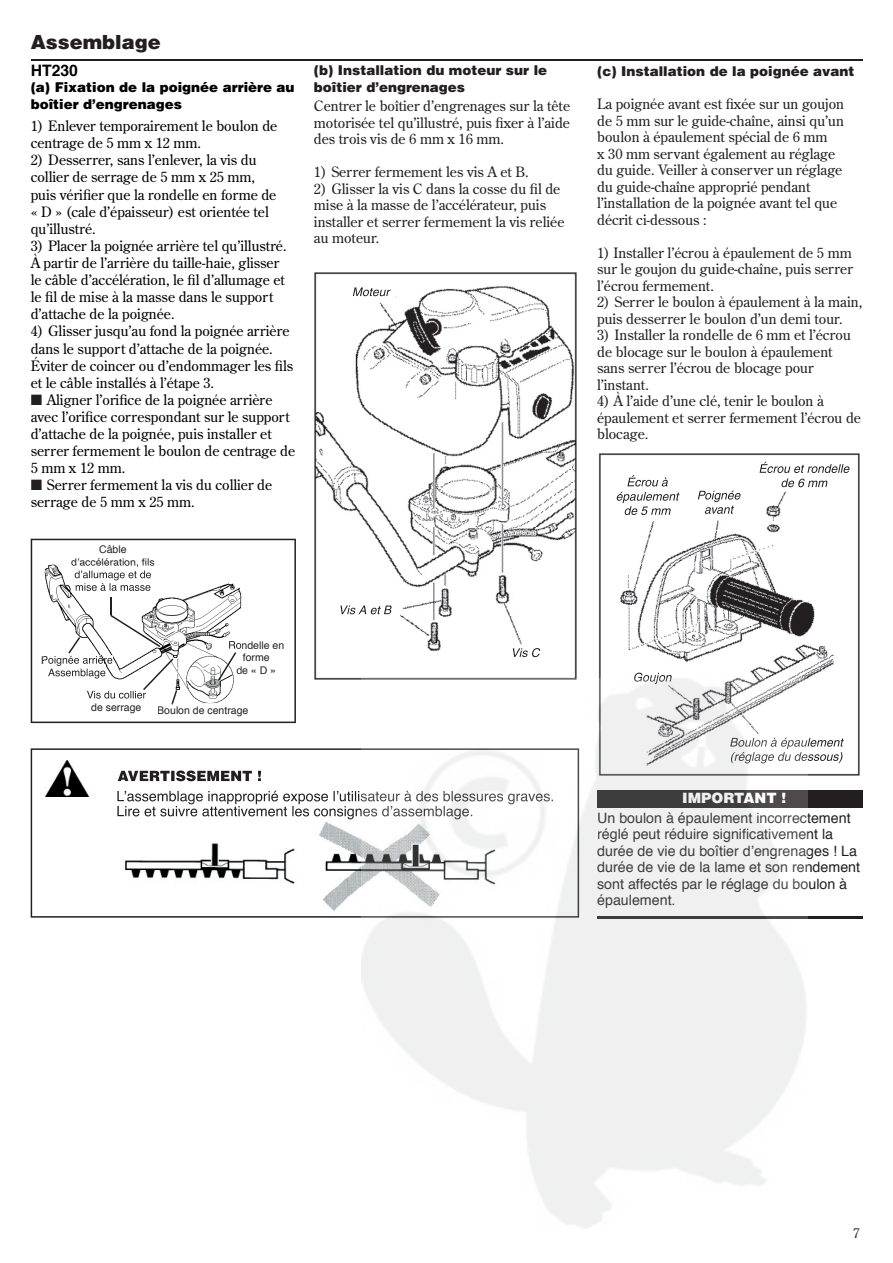
<style>
.page{position:relative;width:893px;height:1263px;background:#fff}
.page>*{position:absolute;margin:0;border:0;box-sizing:border-box;transform-origin:0 0}
.t1{font:900 19.5px "Helvetica";color:#231f20}
.t2{font:700 15.75px "Helvetica";color:#000}
.t3{font:14.25px/16.5px "Century Old Style";color:#231f20}
.t4{font:14.25px/17.1px "Century Old Style";color:#000}
.t5{font:14.25px/16.5px "Helvetica";color:#231f20}
.t6{font:900 14.25px "Helvetica";color:#fff}
.t7{font:900 13.5px/16.5px "Helvetica";color:#231f20}
.t8{font:900 13.5px/16.2px "Helvetica";color:#000}
.t9{font:13.5px "Century Old Style";color:#231f20}
.t10{font:10.5px/12.6px "Helvetica";color:#231f20;text-align:center}
.s1{color:#231f20}
</style>
<div class="page">
<hr style="left:31px;top:60px;width:831px;height:1px;background:#231f20">
<img style="left:314px;top:272px;width:263px;height:408px">
<div style="left:597px;top:790px;width:265px;height:18px;background:#231f20"></div>
<hr style="left:597px;top:915px;width:265px;height:3px;background:#231f20">
<img style="left:598px;top:453px;width:262px;height:323px">
<svg style="left:31px;top:539px;width:265px;height:184px"></svg>
<img style="left:31px;top:748px;width:330px;height:170px">
<img style="left:45px;top:761px;width:45px;height:36px">
<img style="left:118px;top:770px;width:143px;height:11px">
<img style="left:117px;top:791px;width:244px;height:13px">
<img style="left:117px;top:806px;width:244px;height:13px">
<img style="left:353px;top:287px;width:38px;height:9px">
<img style="left:513px;top:648px;width:27px;height:9px">
<img style="left:340px;top:605px;width:52px;height:9px">
<img style="left:627px;top:475px;width:41px;height:11px">
<img style="left:617px;top:492px;width:62px;height:11px">
<img style="left:625px;top:506px;width:46px;height:9px">
<img style="left:759px;top:462px;width:90px;height:11px">
<img style="left:781px;top:478px;width:46px;height:9px">
<img style="left:698px;top:491px;width:42px;height:11px">
<img style="left:705px;top:506px;width:29px;height:8px">
<img style="left:634px;top:673px;width:38px;height:5px">
<img style="left:808px;top:738px;width:36px;height:11px">
<img style="left:808px;top:752px;width:34px;height:11px">
<img style="left:361px;top:678px;width:447px;height:551px">
<h1 class="t1" style="left:31px;top:29px;width:132px">Assemblage</h1>
<p class="t2" style="left:31px;top:60px;width:49px">HT230</p>
<p class="t8" style="left:31px;top:79px;width:265px">(a) Fixation de la poignée arrière au boîtier d’engrenages</p>
<p class="t4" style="left:31px;top:117px;width:248px">1) Enlever temporairement le boulon de centrage de 5 mm x 12 mm.</p>
<p class="t4" style="left:31px;top:151px;width:247px">2) Desserrer, sans l’enlever, la vis du collier de serrage de 5 mm x 25 mm, puis vérifier que la rondelle en forme de « D » (cale d’épaisseur) est orientée tel qu’illustré.</p>
<p class="t4" style="left:31px;top:237px;width:257px">3) Placer la poignée arrière tel qu’illustré.<br>À partir de l’arrière du taille-haie, glisser le câble d’accélération, le fil d’allumage et le fil de mise à la masse dans le support d’attache de la poignée.</p>
<p class="t4" style="left:31px;top:322px;width:264px">4) Glisser jusqu’au fond la poignée arrière dans le support d’attache de la poignée.<br>Éviter de coincer ou d’endommager les fils et le câble installés à l’étape 3.</p>
<p class="t4" style="left:31px;top:391px;width:266px"><span class="s1">■</span> Aligner l’orifice de la poignée arrière avec l’orifice correspondant sur le support d’attache de la poignée, puis installer et serrer fermement le boulon de centrage de 5 mm x 12 mm.</p>
<p class="t4" style="left:31px;top:476px;width:243px"><span class="s1">■</span> Serrer fermement la vis du collier de serrage de 5 mm x 25 mm.</p>
<p class="t10" style="left:71px;top:544px;width:85px">Câble dʼaccélération, fils</p>
<p class="t7" style="left:314px;top:62px;width:235px">(b) Installation du moteur sur le boîtier d’engrenages</p>
<p class="t3" style="left:314px;top:98px;width:258px;text-align:justify">Centrer le boîtier d’engrenages sur la tête motorisée tel qu’illustré, puis fixer à l’aide des trois vis de 6 mm x 16 mm.</p>
<p class="t3" style="left:314px;top:164px;width:216px">1) Serrer fermement les vis A et B.</p>
<p class="t3" style="left:314px;top:180px;width:252px">2) Glisser la vis C dans la cosse du fil de mise à la masse de l’accélérateur, puis installer et serrer fermement la vis reliée au moteur.</p>
<p class="t7" style="left:597px;top:63px;width:259px">(c) Installation de la poignée avant</p>
<p class="t3" style="left:597px;top:95px;width:248px">La poignée avant est fixée sur un goujon de 5 mm sur le guide-chaîne, ainsi qu’un boulon à épaulement spécial de 6 mm<br>x 30 mm servant également au réglage du guide. Veiller à conserver un réglage du guide-chaîne approprié pendant l’installation de la poignée avant tel que décrit ci-dessous :</p>
<p class="t3" style="left:597px;top:244px;width:257px;text-align:justify">1) Installer l’écrou à épaulement de 5 mm sur le goujon du guide-chaîne, puis serrer l’écrou fermement.</p>
<p class="t3" style="left:597px;top:293px;width:267px">2) Serrer le boulon à épaulement à la main, puis desserrer le boulon d’un demi tour.</p>
<p class="t3" style="left:597px;top:326px;width:255px">3) Installer la rondelle de 6 mm et l’écrou de blocage sur le boulon à épaulement sans serrer l’écrou de blocage pour l’instant.</p>
<p class="t3" style="left:597px;top:392px;width:265px">4) À l’aide d’une clé, tenir le boulon à épaulement et serrer fermement l’écrou de blocage.</p>
<p class="t10" style="left:91px;top:702px;width:52px">de serrage</p>
<p class="t10" style="left:228px;top:639px;width:58px">Rondelle en forme<br>de « D »</p>
<p class="t10" style="left:157px;top:704px;width:93px">Boulon de centrage</p>
<p class="t6" style="left:682px;top:789px;width:105px">IMPORTANT !</p>
<p class="t5" style="left:597px;top:810px;width:264px">Un boulon à épaulement incorrectement réglé peut réduire significativement la durée de vie du boîtier dʼengrenages ! La durée de vie de la lame et son rendement sont affectés par le réglage du boulon à épaulement.</p>
<p class="t9" style="left:853px;top:1224px;width:8px">7</p>
</div>
